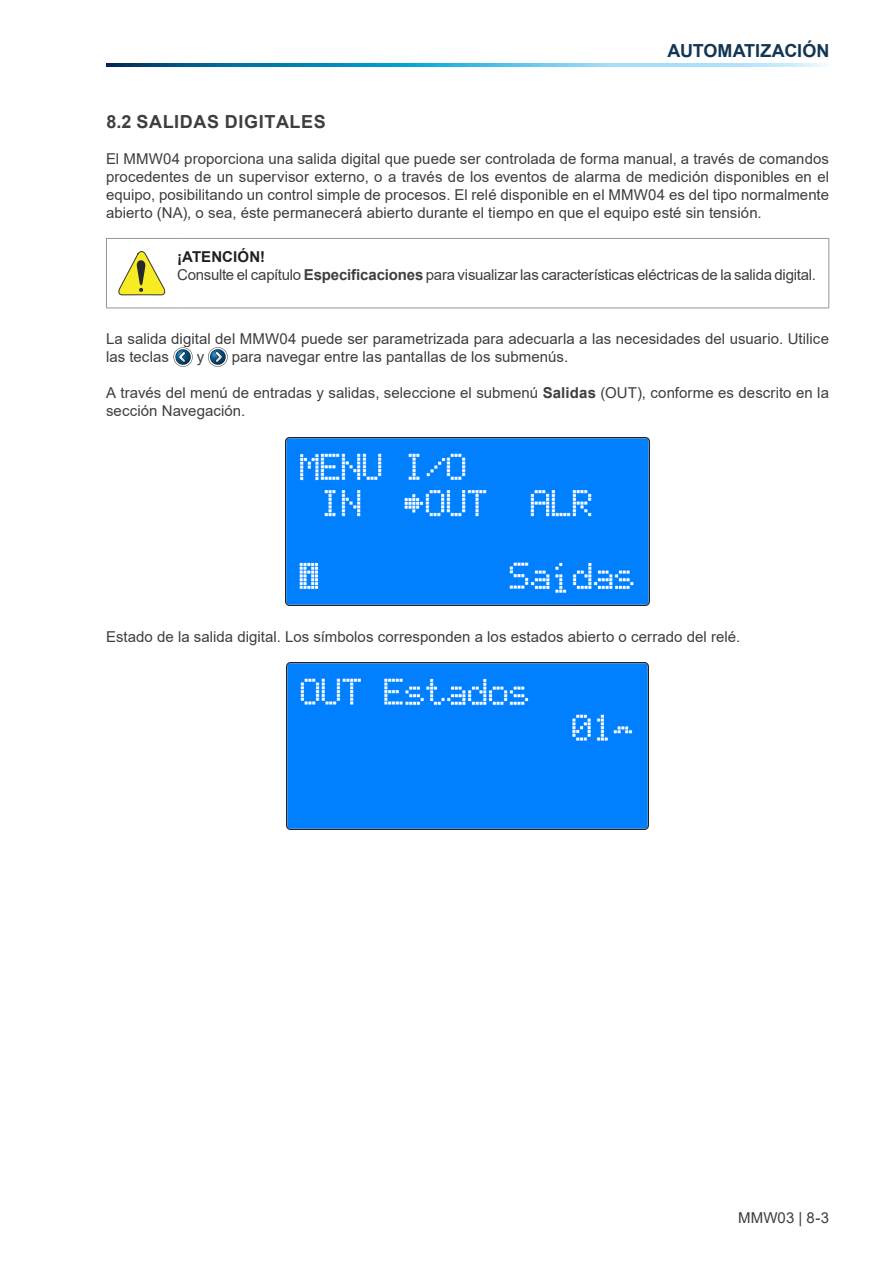
<style>
.page{position:relative;width:893px;height:1263px;background:#fff}
.page>*{position:absolute;margin:0;border:0;box-sizing:border-box;transform-origin:0 0}
.t1{font:700 18px "Arial";letter-spacing:.035em;color:#3e3e3f}
.t2{font:700 18px "Arial";letter-spacing:-.005em;color:#133654}
.Texto{font:15px/18px "Arial";letter-spacing:.005em;color:#3e3e3f}
.Miolo{font:15px "Arial";letter-spacing:-.02em;color:#3e3e3f}
.Título{font:700 15px "Arial";letter-spacing:.005em;color:#231f20}
.s1{font-weight:700}
</style>
<div class="page">
<svg style="left:106px;top:64px;width:721px;height:3px"></svg>
<hr style="left:106px;top:238px;width:71px;height:1px;background:#939598">
<hr style="left:106px;top:239px;width:1px;height:69px;background:#939598">
<hr style="left:177px;top:238px;width:652px;height:1px;background:#939598">
<hr style="left:828px;top:239px;width:1px;height:69px;background:#939598">
<hr style="left:106px;top:308px;width:71px;height:1px;background:#939598">
<hr style="left:177px;top:308px;width:652px;height:1px;background:#939598">
<svg style="left:119px;top:251px;width:46px;height:44px"></svg>
<img style="left:173px;top:347px;width:20px;height:20px">
<img style="left:209px;top:348px;width:19px;height:19px">
<img style="left:286px;top:437px;width:363px;height:169px">
<img style="left:287px;top:663px;width:361px;height:167px">
<p class="t2" style="left:667px;top:38px;width:163px">AUTOMATIZACIÓN</p>
<p class="t1" style="left:106px;top:109px;width:221px">8.2 SALIDAS DIGITALES</p>
<p class="Texto" style="left:106px;top:150px;width:724px;text-align:justify">El MMW04 proporciona una salida digital que puede ser controlada de forma manual, a través de comandos procedentes de un supervisor externo, o a través de los eventos de alarma de medición disponibles en el equipo, posibilitando un control simple de procesos. El relé disponible en el MMW04 es del tipo normalmente abierto (NA), o sea, éste permanecerá abierto durante el tiempo en que el equipo esté sin tensión.</p>
<p class="Título" style="left:177px;top:246px;width:90px">¡ATENCIÓN!</p>
<p class="Miolo" style="left:177px;top:264px;width:640px">Consulte el capítulo <span class="s1">Especificaciones</span> para visualizar las características eléctricas de la salida digital.</p>
<p class="Texto" style="left:106px;top:330px;width:724px">La salida digital del MMW04 puede ser parametrizada para adecuarla a las necesidades del usuario. Utilice las teclas</p>
<p class="Texto" style="left:197px;top:348px;width:9px">y</p>
<p class="Texto" style="left:232px;top:348px;width:338px">para navegar entre las pantallas de los submenús.</p>
<p class="Texto" style="left:106px;top:384px;width:724px">A través del menú de entradas y salidas, seleccione el submenú <span class="s1">Salidas</span> (OUT), conforme es descrito en la sección Navegación.</p>
<p class="Texto" style="left:106px;top:627px;width:636px">Estado de la salida digital. Los símbolos corresponden a los estados abierto o cerrado del relé.</p>
<p class="Texto" style="left:738px;top:1208px;width:93px">MMW03 | 8-3</p>
</div>
